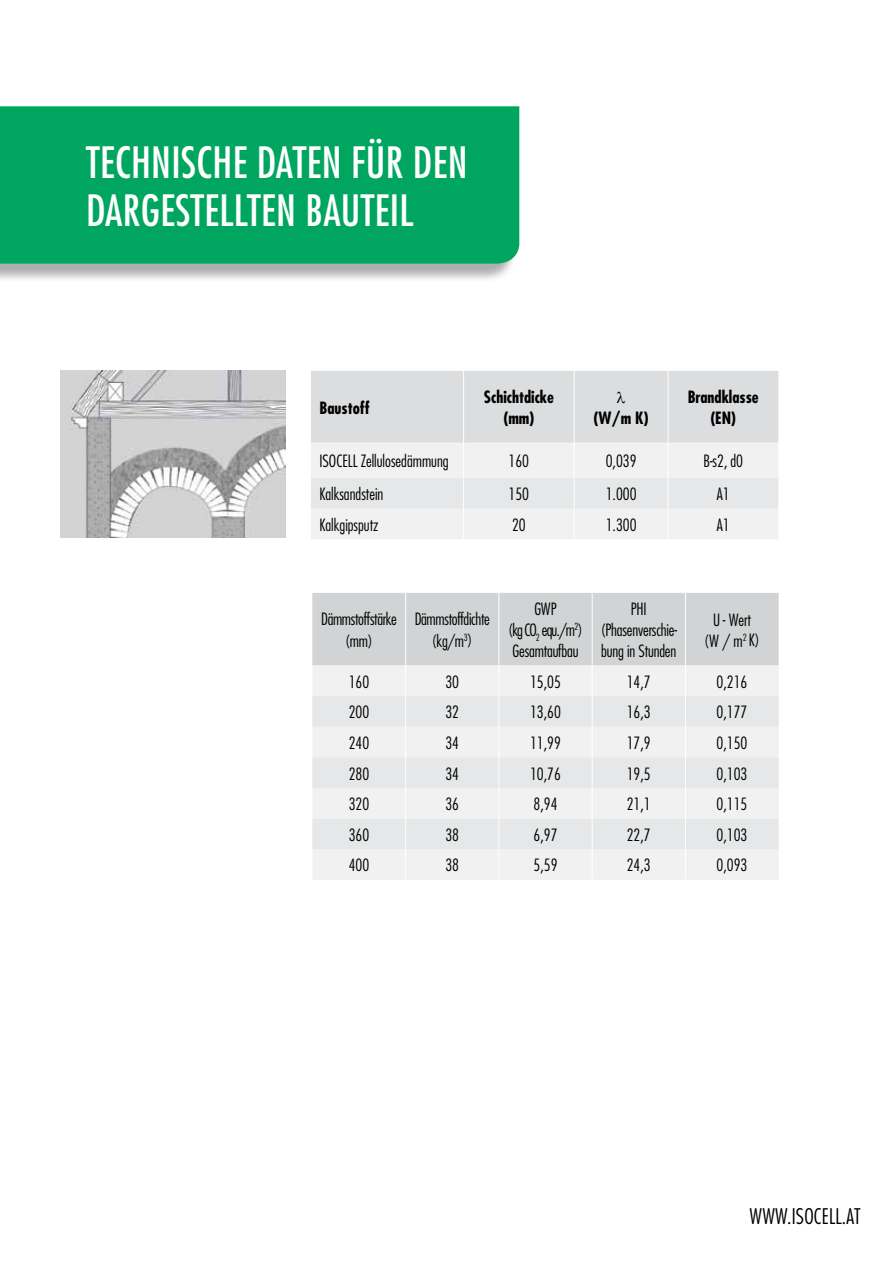
<style>
.page{position:relative;width:893px;height:1263px;background:#fff}
.page>*{position:absolute;margin:0;border:0;box-sizing:border-box;transform-origin:0 0}
.t1{font:500 condensed 42px/48px "Futura LT Pro";letter-spacing:.01em;color:#fff}
.t2{font:300 condensed 21px "Futura LT Pro";letter-spacing:.01em;color:#000}
.t3{font:300 condensed 16.5px/21px "Futura LT Pro";color:#000;text-align:center}
.t4{font:700 condensed 16.5px/21px "Futura LT Pro";color:#000;text-align:center}
.t5{font:300 condensed 16.5px/21px "Futura LT Pro";letter-spacing:-.02em;color:#000;text-align:center}
</style>
<div class="page">
<div style="left:0;top:109px;width:518px;height:174px;background:#000;opacity:.32"></div>
<div style="left:0;top:106px;width:519px;height:158px;background:#00a660"></div>
<img style="left:60px;top:371px;width:225px;height:166px">
<div style="left:312px;top:593px;width:467px;height:72px;background:#d1d3d4"></div>
<div style="left:312px;top:665px;width:467px;height:215px;background:#f1f1f2"></div>
<svg style="left:312px;top:696px;width:467px;height:153px;fill:#e6e7e8"></svg>
<hr style="left:405px;top:593px;width:1px;height:72px;background:#fff">
<hr style="left:498px;top:593px;width:1px;height:72px;background:#fff">
<hr style="left:592px;top:593px;width:1px;height:72px;background:#fff">
<hr style="left:685px;top:593px;width:1px;height:72px;background:#fff">
<hr style="left:405px;top:665px;width:1px;height:31px;background:#fff">
<hr style="left:498px;top:665px;width:1px;height:31px;background:#fff">
<hr style="left:592px;top:665px;width:1px;height:31px;background:#fff">
<hr style="left:685px;top:665px;width:1px;height:31px;background:#fff">
<hr style="left:405px;top:696px;width:1px;height:31px;background:#fff">
<hr style="left:498px;top:696px;width:1px;height:31px;background:#fff">
<hr style="left:592px;top:696px;width:1px;height:31px;background:#fff">
<hr style="left:685px;top:696px;width:1px;height:31px;background:#fff">
<hr style="left:405px;top:727px;width:1px;height:30px;background:#fff">
<hr style="left:498px;top:727px;width:1px;height:30px;background:#fff">
<hr style="left:592px;top:727px;width:1px;height:30px;background:#fff">
<hr style="left:685px;top:727px;width:1px;height:30px;background:#fff">
<hr style="left:405px;top:757px;width:1px;height:31px;background:#fff">
<hr style="left:498px;top:757px;width:1px;height:31px;background:#fff">
<hr style="left:592px;top:757px;width:1px;height:31px;background:#fff">
<hr style="left:685px;top:757px;width:1px;height:31px;background:#fff">
<hr style="left:405px;top:788px;width:1px;height:31px;background:#fff">
<hr style="left:498px;top:788px;width:1px;height:31px;background:#fff">
<hr style="left:592px;top:788px;width:1px;height:31px;background:#fff">
<hr style="left:685px;top:788px;width:1px;height:31px;background:#fff">
<hr style="left:405px;top:819px;width:1px;height:30px;background:#fff">
<hr style="left:498px;top:819px;width:1px;height:30px;background:#fff">
<hr style="left:592px;top:819px;width:1px;height:30px;background:#fff">
<hr style="left:685px;top:819px;width:1px;height:30px;background:#fff">
<hr style="left:405px;top:849px;width:1px;height:31px;background:#fff">
<hr style="left:498px;top:849px;width:1px;height:31px;background:#fff">
<hr style="left:592px;top:849px;width:1px;height:31px;background:#fff">
<hr style="left:685px;top:849px;width:1px;height:31px;background:#fff">
<svg style="left:311px;top:371px;width:467px;height:168px"></svg>
<h1 class="t1" style="left:86px;top:138px;width:345px">TECHN ISCHE DATEN FÜR DEN<br>DARGESTELLTEN BAUTEIL</h1>
<p class="t4" style="left:319px;top:397px;width:52px">Baustoff</p>
<p class="t4" style="left:484px;top:387px;width:71px">Schichtdicke (mm)</p>
<p class="t4" style="left:594px;top:407px;width:57px">(W/m K)</p>
<p class="t4" style="left:688px;top:387px;width:73px">Brandklasse (EN)</p>
<p class="t3" style="left:319px;top:450px;width:131px">ISOCELL Zellulosedämmung</p>
<p class="t3" style="left:509px;top:450px;width:22px">160</p>
<p class="t3" style="left:606px;top:450px;width:32px">0,039</p>
<p class="t3" style="left:703px;top:450px;width:41px">B-s2, d0</p>
<p class="t3" style="left:319px;top:483px;width:66px">Kalksandstein</p>
<p class="t3" style="left:509px;top:483px;width:22px">150</p>
<p class="t3" style="left:606px;top:483px;width:32px">1.000</p>
<p class="t3" style="left:717px;top:483px;width:14px">A1</p>
<p class="t3" style="left:319px;top:514px;width:61px">Kalkgipsputz</p>
<p class="t3" style="left:512px;top:514px;width:15px">20</p>
<p class="t3" style="left:606px;top:514px;width:32px">1.300</p>
<p class="t3" style="left:717px;top:514px;width:14px">A1</p>
<p class="t5" style="left:321px;top:609px;width:77px">Dämmstoffstärke (mm)</p>
<p class="t5" style="left:415px;top:609px;width:77px">Dämmstoffdichte (kg/m<sup>3</sup>)</p>
<p class="t3" style="left:508px;top:598px;width:76px">GWP<br>(kg CO<sub>2</sub> equ./m<sup>2</sup>)<br>Gesamtaufbau</p>
<p class="t3" style="left:601px;top:598px;width:78px">PHI (Phasenverschie&shy;bung in Stunden</p>
<p class="t3" style="left:704px;top:609px;width:57px">U - Wert (W / m<sup>2</sup> K)</p>
<p class="t3" style="left:349px;top:671px;width:22px">160</p>
<p class="t3" style="left:445px;top:671px;width:15px">30</p>
<p class="t3" style="left:530px;top:671px;width:32px">15,05</p>
<p class="t3" style="left:627px;top:671px;width:26px">14,7</p>
<p class="t3" style="left:717px;top:671px;width:32px">0,216</p>
<p class="t3" style="left:349px;top:702px;width:22px">200</p>
<p class="t3" style="left:445px;top:702px;width:15px">32</p>
<p class="t3" style="left:530px;top:702px;width:32px">13,60</p>
<p class="t3" style="left:627px;top:702px;width:26px">16,3</p>
<p class="t3" style="left:717px;top:702px;width:32px">0,177</p>
<p class="t3" style="left:349px;top:732px;width:22px">240</p>
<p class="t3" style="left:445px;top:732px;width:15px">34</p>
<p class="t3" style="left:530px;top:732px;width:32px">11,99</p>
<p class="t3" style="left:627px;top:732px;width:26px">17,9</p>
<p class="t3" style="left:717px;top:732px;width:32px">0,150</p>
<p class="t3" style="left:349px;top:763px;width:22px">280</p>
<p class="t3" style="left:445px;top:763px;width:15px">34</p>
<p class="t3" style="left:530px;top:763px;width:32px">10,76</p>
<p class="t3" style="left:627px;top:763px;width:26px">19,5</p>
<p class="t3" style="left:717px;top:763px;width:32px">0,103</p>
<p class="t3" style="left:349px;top:793px;width:22px">320</p>
<p class="t3" style="left:445px;top:793px;width:15px">36</p>
<p class="t3" style="left:533px;top:793px;width:26px">8,94</p>
<p class="t3" style="left:627px;top:793px;width:26px">21,1</p>
<p class="t3" style="left:717px;top:793px;width:32px">0,115</p>
<p class="t3" style="left:349px;top:824px;width:22px">360</p>
<p class="t3" style="left:445px;top:824px;width:15px">38</p>
<p class="t3" style="left:533px;top:824px;width:26px">6,97</p>
<p class="t3" style="left:627px;top:824px;width:26px">22,7</p>
<p class="t3" style="left:717px;top:824px;width:32px">0,103</p>
<p class="t3" style="left:349px;top:855px;width:22px">400</p>
<p class="t3" style="left:445px;top:855px;width:15px">38</p>
<p class="t3" style="left:533px;top:855px;width:26px">5,59</p>
<p class="t3" style="left:627px;top:855px;width:26px">24,3</p>
<p class="t3" style="left:717px;top:855px;width:32px">0,093</p>
<p class="t2" style="left:749px;top:1203px;width:113px">WWW.ISOCELL.AT</p>
</div>
